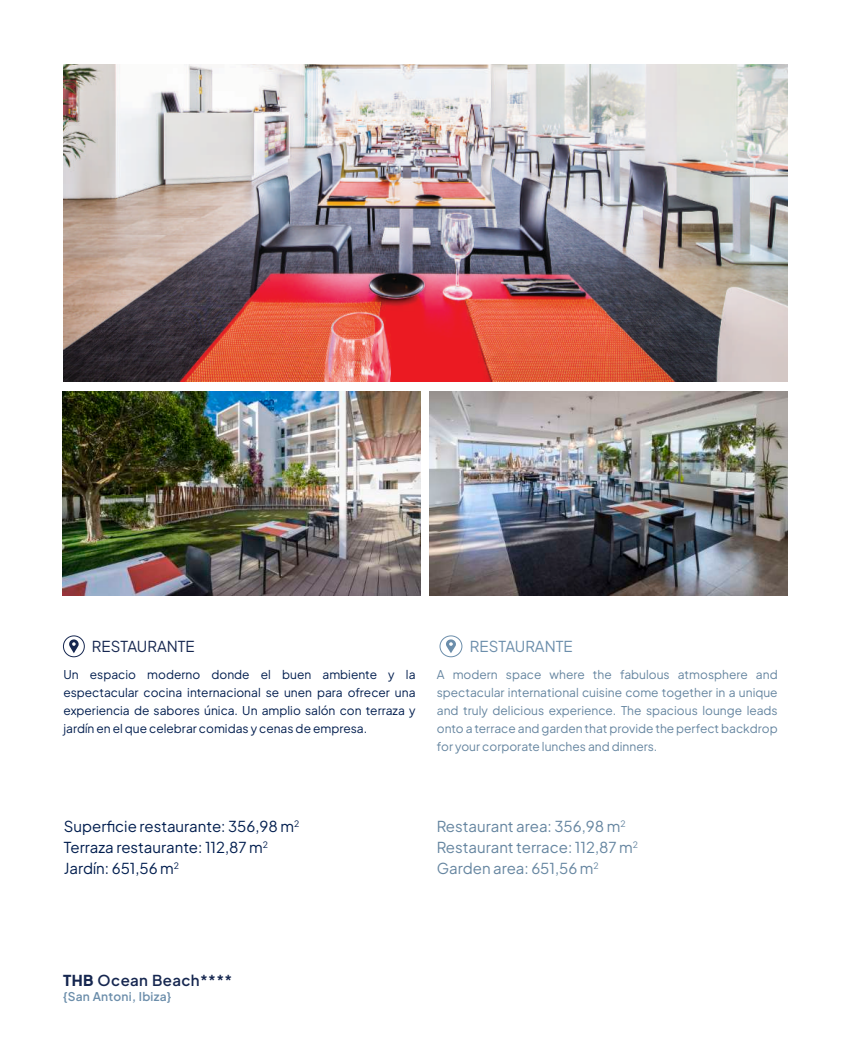
<style>
.page{position:relative;width:851px;height:1064px;background:#fff}
.page>*{position:absolute;margin:0;border:0;box-sizing:border-box;transform-origin:0 0}
.t1{font:15px/21px "Plus Jakarta Sans";color:#001d4e}
.t2{font:15px/21px "Plus Jakarta Sans";color:#6585a0}
.t3{font:600 15px "Plus Jakarta Sans";letter-spacing:.025em;color:#162750}
.t4{font:15px "Plus Jakarta Sans";color:#162750}
.t5{font:15px "Plus Jakarta Sans";color:#6c8eab}
.t6{font:12px/18px "Plus Jakarta Sans";color:#6585a0;text-align:justify}
.t7{font:12px/18px "Plus Jakarta Sans";color:#001d4e;text-align:justify}
.t8{font:600 12px "Plus Jakarta Sans";letter-spacing:.02em;color:#6c8eab}
.s1{font-weight:800}
</style>
<div class="page">
<img style="left:63px;top:391px;width:357px;height:204px">
<img style="left:430px;top:391px;width:357px;height:204px">
<img style="left:64px;top:64px;width:723px;height:317px">
<div style="left:63px;top:635px;width:21px;height:22px;border:1px solid #162750;border-radius:50%"></div>
<svg style="left:69px;top:639px;width:10px;height:14px"></svg>
<div style="left:440px;top:635px;width:22px;height:22px;border:1px solid #6c8eab;border-radius:50%"></div>
<svg style="left:446px;top:639px;width:10px;height:14px"></svg>
<p class="t4" style="left:92px;top:636px;width:104px">RESTAURANTE</p>
<p class="t7" style="left:63px;top:665px;width:353px">Un espacio moderno donde el buen ambiente y la espectacular cocina internacional se unen para ofrecer una experiencia de sabores única. Un amplio salón con terraza y jardín en el que celebrar comidas y cenas de empresa.</p>
<p class="t5" style="left:470px;top:636px;width:104px">RESTAURANTE</p>
<p class="t6" style="left:437px;top:665px;width:342px">A modern space where the fabulous atmosphere and spectacular international cuisine come together in a unique and truly delicious experience. The spacious lounge leads onto a terrace and garden that provide the perfect backdrop for your corporate lunches and dinners.</p>
<p class="t1" style="left:64px;top:815px;width:237px">Superficie restaurante: 356,98 m<sup>2<br></sup>Terraza restaurante: 112,87 m<sup>2<br></sup>Jardín: 651,56 m<sup>2</sup></p>
<p class="t2" style="left:437px;top:815px;width:203px">Restaurant area: 356,98 m<sup>2<br></sup>Restaurant terrace: 112,87 m<sup>2<br></sup>Garden area: 651,56 m<sup>2</sup></p>
<p class="t3" style="left:63px;top:970px;width:171px"><span class="s1">THB</span> Ocean Beach****</p>
<p class="t8" style="left:63px;top:988px;width:110px">{San Antoni, Ibiza}</p>
</div>
